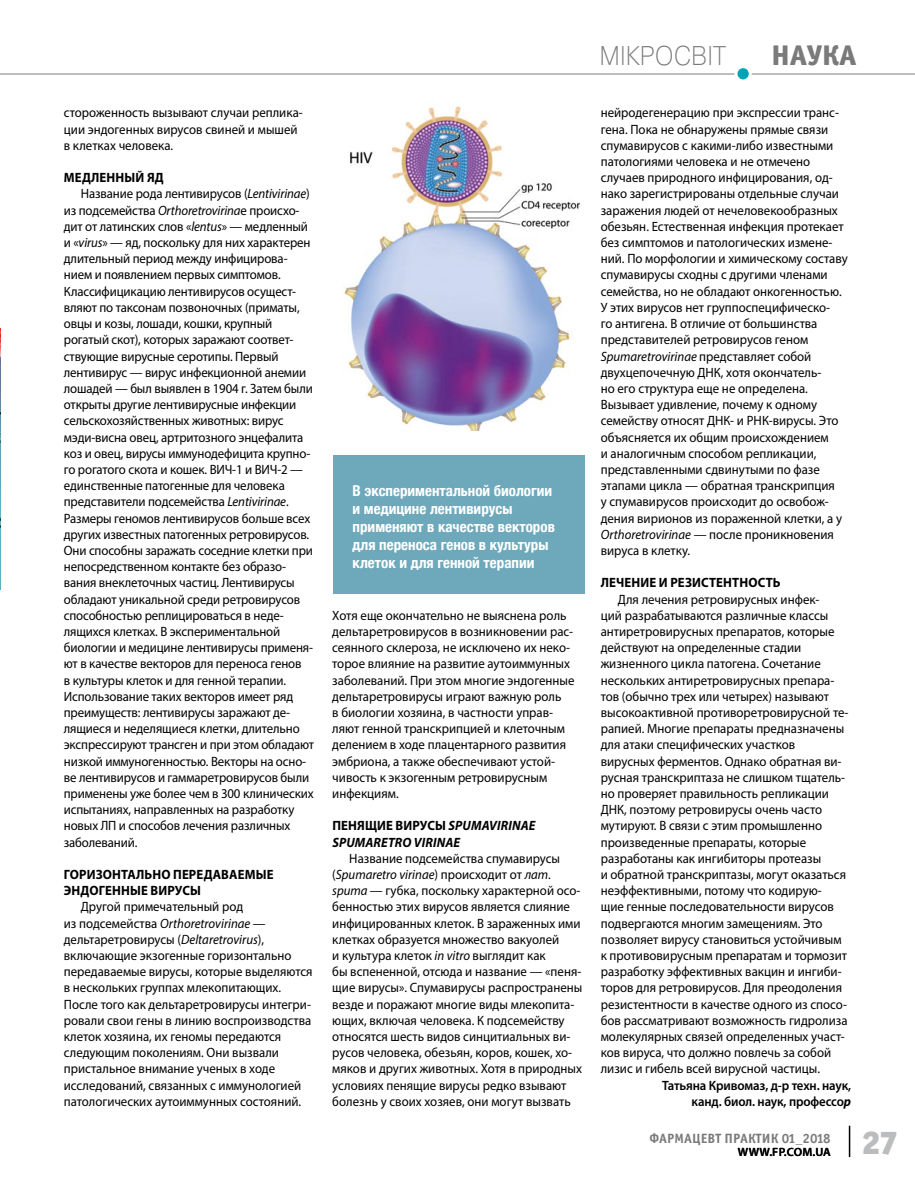
<style>
.page{position:relative;width:915px;height:1178px;background:#fff}
.page>*{position:absolute;margin:0;border:0;box-sizing:border-box;transform-origin:0 0}
.t1{font:33px "Officina Sans Black ITC";color:#bbbcbd}
.t2{font:28.5px "Officina Sans Extra Bold ITC";letter-spacing:.005em;color:#7a7a7a}
.t3{font:27px "Pragmatica Light C";color:#7a7a7a;scale:.9 1}
.t4{font:700 condensed 15px/18px "Helvetica Neue";color:#fff}
.t5{font:13.5px/16.2px "Myriad Pro";color:#000;scale:.95 1}
.t6{font:700 13.5px/16.2px "Myriad Pro";letter-spacing:.01em;color:#000;scale:.95 1}
.t7{font:600 13.5px/16.2px "Myriad Pro";letter-spacing:-.01em;color:#000;text-align:right;scale:.95 1}
.t8{font:italic 700 13.5px/16.2px "Myriad Pro";letter-spacing:.01em;color:#000;scale:.95 1}
.t9{font:13.5px "Officina Sans Bold ITC";letter-spacing:.01em;color:#7a7a7a}
.t10{font:600 12px "Myriad Pro";letter-spacing:.02em;color:#000}
.s1{font-style:italic}
.s2{font-style:normal}
.s3{font-weight:700;font-style:italic}
</style>
<div class="page">
<img style="left:0;top:329px;width:1px;height:260px">
<img style="left:342px;top:105px;width:238px;height:325px">
<div style="left:333px;top:455px;width:251px;height:139px;background:#6da8bb"></div>
<hr style="left:848px;top:1125px;width:2px;height:32px;background:#000">
<hr style="left:0;top:73px;width:914px;height:2px;background:#b9baba">
<div style="left:735px;top:67px;width:15px;height:14px;background:#00a4b5;border-radius:50%"></div>
<div style="left:734px;top:65px;width:17px;height:17px;border:3px solid #fff;border-radius:50%"></div>
<p class="t5" style="left:64px;top:105px;width:253px">стороженность вызывают случаи реплика&shy;ции эндогенных вирусов свиней и мышей в клетках человека.</p>
<p class="t6" style="left:64px;top:169px;width:106px">Медленный яд</p>
<p class="t5" style="left:81px;top:186px;width:242px">Название рода лентивирусов (<span class="s1">Lentivirinae</span>)</p>
<p class="t5" style="left:64px;top:202px;width:249px">из подсемейства <span class="s1">Orthoretrovirina</span>e происхо-</p>
<p class="t5" style="left:64px;top:218px;width:258px">дит от латинских слов «<span class="s1">lentus</span>» — медленный</p>
<p class="t5" style="left:64px;top:234px;width:261px">и «<span class="s1">virus</span>» — яд, поскольку для них характерен</p>
<p class="t5" style="left:64px;top:250px;width:237px">длительный период между инфицирова-</p>
<p class="t5" style="left:64px;top:267px;width:230px">нием и появлением первых симптомов.</p>
<p class="t5" style="left:64px;top:283px;width:246px">Классифицикацию лентивирусов осущест-</p>
<p class="t5" style="left:64px;top:299px;width:250px">вляют по таксонам позвоночных (приматы,</p>
<p class="t5" style="left:64px;top:315px;width:221px">овцы и козы, лошади, кошки, крупный</p>
<p class="t5" style="left:64px;top:331px;width:243px">рогатый скот), которых заражают соответ-</p>
<p class="t5" style="left:64px;top:348px;width:227px">ствующие вирусные серотипы. Первый</p>
<p class="t5" style="left:64px;top:364px;width:256px">лентивирус — вирус инфекционной анемии</p>
<p class="t5" style="left:64px;top:380px;width:263px">лошадей — был выявлен в 1904 г. Затем были</p>
<p class="t5" style="left:64px;top:396px;width:246px">открыты другие лентивирусные инфекции</p>
<p class="t5" style="left:64px;top:412px;width:233px">сельскохозяйственных животных: вирус</p>
<p class="t5" style="left:64px;top:429px;width:253px">мэди-висна овец, артритозного энцефалита</p>
<p class="t5" style="left:64px;top:445px;width:261px">коз и овец, вирусы иммунодефицита крупно-</p>
<p class="t5" style="left:64px;top:461px;width:253px">го рогатого скота и кошек. ВИЧ-1 и ВИЧ-2 —</p>
<p class="t5" style="left:64px;top:477px;width:234px">единственные патогенные для человека</p>
<p class="t5" style="left:64px;top:493px;width:238px">представители подсемейства <span class="s1">Lentivirinae</span>.</p>
<p class="t5" style="left:64px;top:510px;width:261px">Размеры геномов лентивирусов больше всех</p>
<p class="t5" style="left:64px;top:526px;width:260px">других известных патогенных ретровирусов.</p>
<p class="t5" style="left:64px;top:542px;width:264px">Они способны заражать соседние клетки при</p>
<p class="t5" style="left:64px;top:558px;width:235px">непосредственном контакте без образо-</p>
<p class="t5" style="left:64px;top:574px;width:244px">вания внеклеточных частиц. Лентивирусы</p>
<p class="t5" style="left:64px;top:591px;width:250px">обладают уникальной среди ретровирусов</p>
<p class="t5" style="left:64px;top:607px;width:233px">способностью реплицироваться в неде-</p>
<p class="t5" style="left:64px;top:623px;width:229px">лящихся клетках. В экспериментальной</p>
<p class="t5" style="left:64px;top:639px;width:264px">биологии и медицине лентивирусы применя-</p>
<p class="t5" style="left:64px;top:655px;width:252px">ют в качестве векторов для переноса генов</p>
<p class="t5" style="left:64px;top:672px;width:235px">в культуры клеток и для генной терапии.</p>
<p class="t5" style="left:64px;top:688px;width:243px">Использование таких векторов имеет ряд</p>
<p class="t5" style="left:64px;top:704px;width:239px">преимуществ: лентивирусы заражают де-</p>
<p class="t5" style="left:64px;top:720px;width:250px">лящиеся и неделящиеся клетки, длительно</p>
<p class="t5" style="left:64px;top:736px;width:265px">экспрессируют трансген и при этом обладают</p>
<p class="t5" style="left:64px;top:753px;width:256px">низкой иммуногенностью. Векторы на осно-</p>
<p class="t5" style="left:64px;top:769px;width:260px">ве лентивирусов и гаммаретровирусов были</p>
<p class="t5" style="left:64px;top:785px;width:264px">применены уже более чем в 300 клинических</p>
<p class="t5" style="left:64px;top:801px;width:244px">испытаниях, направленных на разработку</p>
<p class="t5" style="left:64px;top:817px;width:240px">новых ЛП и способов лечения различных</p>
<p class="t5" style="left:64px;top:834px;width:79px">заболеваний.</p>
<p class="t6" style="left:64px;top:866px;width:222px">Горизонтально передаваемые эндогенные вирусы</p>
<p class="t5" style="left:64px;top:898px;width:263px;text-indent:17px">Другой примечательный род<br>из подсемейства <span class="s1">Orthoretrovirinae</span> — дельтаретровирусы (<span class="s1">Deltaretrovirus</span>), включающие экзогенные горизонтально передаваемые вирусы, которые выделяются в нескольких группах млекопитающих.<br>После того как дельтаретровирусы интегри&shy;ровали свои гены в линию воспроизводства клеток хозяина, их геномы передаются следующим поколениям. Они вызвали пристальное внимание ученых в ходе исследований, связанных с иммунологией патологических аутоиммунных состояний.</p>
<p class="t4" style="left:352px;top:480px;width:204px">В экспериментальной биологии и медицине лентивирусы применяют в качестве векторов для переноса генов в культуры клеток и для генной терапии</p>
<p class="t5" style="left:332px;top:607px;width:256px">Хотя еще окончательно не выяснена роль дельтаретровирусов в возникновении рас&shy;сеянного склероза, не исключено их неко&shy;торое влияние на развитие аутоиммунных заболеваний. При этом многие эндогенные дельтаретровирусы играют важную роль<br>в биологии хозяина, в частности управ&shy;ляют генной транскрипцией и клеточным делением в ходе плацентарного развития эмбриона, а также обеспечивают устой&shy;чивость к экзогенным ретровирусным инфекциям.</p>
<p class="t8" style="left:332px;top:817px;width:215px"><span class="s2">Пенящие вирусы</span> SPUMAVIRINAE<br>SPUMARETRO VIRINAE</p>
<p class="t5" style="left:332px;top:850px;width:264px;text-indent:17px">Название подсемейства спумавирусы (<span class="s1">Spumaretro virinae</span>) происходит от <span class="s1">лат</span>. <span class="s1">spuma</span> — губка, поскольку характерной осо&shy;бенностью этих вирусов является слияние инфицированных клеток. В зараженных ими клетках образуется множество вакуолей<br>и культура клеток <span class="s1">in vitro</span> выглядит как<br>бы вспененной, отсюда и название — «пеня&shy;щие вирусы». Спумавирусы распространены везде и поражают многие виды млекопита&shy;ющих, включая человека. К подсемейству относятся шесть видов синцитиальных ви&shy;русов человека, обезьян, коров, кошек, хо&shy;мяков и других животных. Хотя в природных условиях пенящие вирусы редко взывают болезнь у своих хозяев, они могут вызвать</p>
<h3 class="t3" style="left:599px;top:41px;width:142px">мікросвіт</h3>
<h2 class="t2" style="left:771px;top:38px;width:86px">наука</h2>
<p class="t5" style="left:600px;top:105px;width:261px">нейродегенерацию при экспрессии транс&shy;гена. Пока не обнаружены прямые связи спумавирусов с какими-либо известными патологиями человека и не отмечено случаев природного инфицирования, од&shy;нако зарегистрированы отдельные случаи заражения людей от нечеловекообразных обезьян. Естественная инфекция протекает без симптомов и патологических измене&shy;ний. По морфологии и химическому составу спумавирусы сходны с другими членами семейства, но не обладают онкогенностью.<br>У этих вирусов нет группоспецифическо-<br>го антигена. В отличие от большинства представителей ретровирусов геном <span class="s1">Spumaretrovirinae</span> представляет собой двухцепочечную ДНК, хотя окончатель-<br>но его структура еще не определена.<br>Вызывает удивление, почему к одному семейству относят ДНК- и РНК</p>
<p class="t5" style="left:600px;top:412px;width:255px;text-indent:168px">-вирусы. Это объясняется их общим происхождением<br>и аналогичным способом репликации, представленными сдвинутыми по фазе этапами цикла — обратная транскрипция у спумавирусов происходит до освобож&shy;дения вирионов из пораженной клетки, а у <span class="s1">Orthoretrovirinae</span> — после проникновения вируса в клетку.</p>
<p class="t6" style="left:600px;top:574px;width:191px">Лечение и резистентность</p>
<p class="t5" style="left:600px;top:591px;width:262px;text-indent:17px">Для лечения ретровирусных инфек-<br>ций разрабатываются различные классы антиретровирусных препаратов, которые действуют на определенные стадии жизненного цикла патогена. Сочетание нескольких антиретровирусных препара&shy;тов (обычно трех или четырех) называют высокоактивной противоретровирусной те&shy;рапией. Многие препараты предназначены для атаки специфических участков вирусных ферментов. Однако обратная ви&shy;русная транскриптаза не слишком тщатель&shy;но проверяет правильность репликации ДНК, поэтому ретровирусы очень часто мутируют. В связи с этим промышленно произведенные препараты, которые разработаны как ингибиторы протеазы<br>и обратной транскриптазы, могут оказаться неэффективными, потому что кодирую-<br>щие генные последовательности вирусов подвергаются многим замещениям. Это позволяет вирусу становиться устойчивым к противовирусным препаратам и тормозит разработку эффективных вакцин и ингиби&shy;торов для ретровирусов. Для преодоления резистентности в качестве одного из спосо&shy;бов рассматривают возможность гидролиза молекулярных связей определенных участ&shy;ков вируса, что должно повлечь за собой лизис и гибель всей вирусной частицы.</p>
<p class="t7" style="left:662px;top:1076px;width:200px">ТАТЬЯНА КРИВОМАЗ, Д-Р ТЕХН. НАУК,<br>КАНД. БИОЛ. НАУК, ПРОФЕССО<span class="s3">Р</span></p>
<p class="t9" style="left:649px;top:1130px;width:182px">Фармацевт Практик 01_2018</p>
<p class="t10" style="left:737px;top:1144px;width:94px">WWW.FP.COM.UA</p>
<h1 class="t1" style="left:861px;top:1122px;width:38px">27</h1>
</div>
